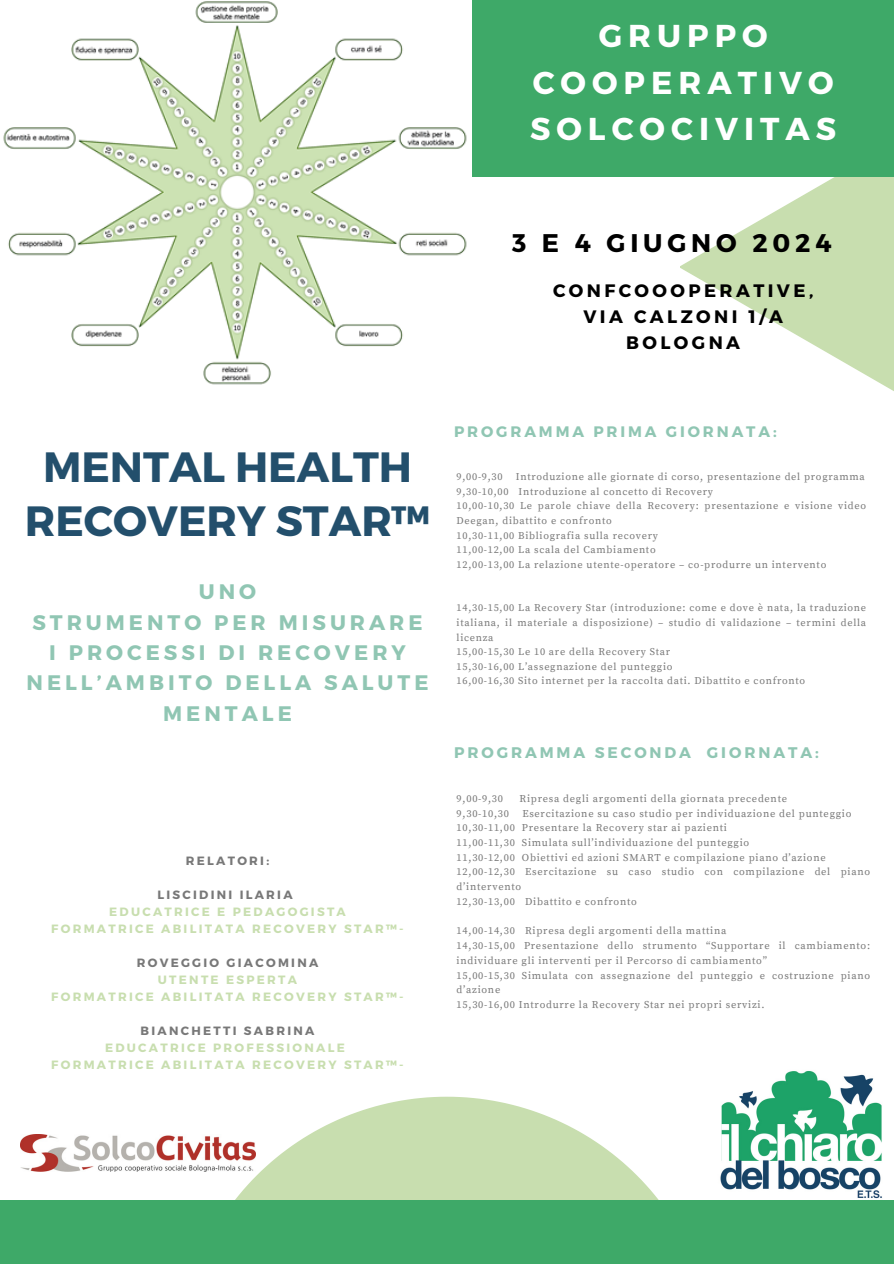
<style>
.page{position:relative;width:894px;height:1264px;background:#fff}
.page>*{position:absolute;margin:0;border:0;box-sizing:border-box;transform-origin:0 0}
.t1{font:700 42.3px/54px "Montserrat";color:#234f6c;text-align:center}
.t2{font:700 31.65px/46.2px "Montserrat";letter-spacing:.19em;color:#fff;text-align:center}
.t3{font:700 25.5px "Montserrat";letter-spacing:.19em;color:#000}
.t4{font:700 21px/30.3px "Montserrat";letter-spacing:.19em;color:#90c6b3;text-align:center}
.t5{font:700 18px/25.8px "Montserrat";letter-spacing:.19em;color:#000;text-align:center}
.t6{font:700 15.3px "Montserrat";letter-spacing:.19em;color:#90c6b3}
.t7{font:700 15.15px "Montserrat";letter-spacing:.19em;color:#90c6b3}
.t8{font:700 12px "Montserrat";letter-spacing:.19em;color:#c8deaf}
.t9{font:700 12px "Montserrat";letter-spacing:.19em;color:#787878}
.t10{font:10.35px/14.7px "Source Serif Pro";letter-spacing:.07em;color:#787878}
</style>
<div class="page">
<svg style="left:680px;top:176px;width:213px;height:215px;fill:#c8deaf"></svg>
<svg style="left:203px;top:1096px;width:456px;height:104px;fill:#c8deaf"></svg>
<div style="left:0;top:0;width:893px;height:176px;background:#3ea968"></div>
<img style="left:0;top:0;width:471px;height:385px">
<img style="left:720px;top:1071px;width:162px;height:128px">
<div style="left:0;top:1200px;width:893px;height:63px;background:#3ea968"></div>
<img style="left:21px;top:1134px;width:234px;height:37px">
<h5 class="t2" style="left:530px;top:12px;width:307px">GRUPPO<br>COOPERATIVO<br>SOLCOCIVITAS</h5>
<p class="t3" style="left:512px;top:226px;width:321px">3 E 4 GIUGNO 2024</p>
<p class="t5" style="left:553px;top:277px;width:262px">CONFCOOOPERATIVE,<br>VIA CALZONI 1/A<br>BOLOGNA</p>
<p class="t1" style="left:25px;top:438px;width:406px">MENTAL HEALTH<br>RECOVERY STAR™</p>
<h3 class="t4" style="left:27px;top:575px;width:403px">UNO<br>STRUMENTO PER MISURARE<br>I PROCESSI DI RECOVERY<br>NELL’AMBITO DELLA SALUTE<br>MENTALE</h3>
<h1 class="t9" style="left:186px;top:853px;width:85px">RELATORI:</h1>
<h4 class="t9" style="left:157px;top:887px;width:137px">LISCIDINI ILARIA</h4>
<h6 class="t8" style="left:109px;top:904px;width:238px">EDUCATRICE E PEDAGOGISTA</h6>
<p class="t8" style="left:51px;top:921px;width:354px">FORMATRICE ABILITATA RECOVERY STAR™-</p>
<p class="t9" style="left:137px;top:955px;width:183px">ROVEGGIO GIACOMINA</p>
<p class="t8" style="left:158px;top:972px;width:141px">UTENTE ESPERTA</p>
<p class="t8" style="left:51px;top:989px;width:354px">FORMATRICE ABILITATA RECOVERY STAR™-</p>
<p class="t9" style="left:141px;top:1023px;width:175px">BIANCHETTI SABRINA</p>
<p class="t8" style="left:105px;top:1040px;width:241px">EDUCATRICE PROFESSIONALE</p>
<p class="t8" style="left:51px;top:1057px;width:354px">FORMATRICE ABILITATA RECOVERY STAR™-</p>
<h6 class="t7" style="left:454px;top:421px;width:324px">PROGRAMMA PRIMA GIORNATA:</h6>
<p class="t10" style="left:456px;top:470px;width:47px">9,00-9,30</p>
<p class="t10" style="left:515px;top:470px;width:350px">Introduzione alle giornate di corso, presentazione del programma</p>
<p class="t10" style="left:456px;top:484px;width:258px">9,30-10,00 Introduzione al concetto di Recovery</p>
<p class="t10" style="left:456px;top:499px;width:411px">10,00-10,30 Le parole chiave della Recovery: presentazione e visione video<br>Deegan, dibattito e confronto</p>
<p class="t10" style="left:456px;top:528px;width:203px">10,30-11,00 Bibliografia sulla recovery</p>
<p class="t10" style="left:456px;top:542px;width:200px">11,00-12,00 La scala del Cambiamento</p>
<p class="t10" style="left:456px;top:557px;width:371px">12,00-13,00 La relazione utente-operatore – co-produrre un intervento</p>
<p class="t10" style="left:456px;top:601px;width:411px;text-align:justify">14,30-15,00 La Recovery Star (introduzione: come e dove è nata, la traduzione italiana, il materiale a disposizione) – studio di validazione – termini della licenza</p>
<p class="t10" style="left:456px;top:645px;width:215px">15,00-15,30 Le 10 are della Recovery Star</p>
<p class="t10" style="left:456px;top:659px;width:217px">15,30-16,00 L’assegnazione del punteggio</p>
<p class="t10" style="left:456px;top:674px;width:350px">16,00-16,30 Sito internet per la raccolta dati. Dibattito e confronto</p>
<p class="t6" style="left:454px;top:742px;width:366px">PROGRAMMA SECONDA GIORNATA:</p>
<p class="t10" style="left:456px;top:791px;width:48px">9,00-9,30</p>
<p class="t10" style="left:519px;top:791px;width:269px">Ripresa degli argomenti della giornata precedente</p>
<p class="t10" style="left:456px;top:806px;width:54px">9,30-10,30</p>
<p class="t10" style="left:522px;top:806px;width:330px">Esercitazione su caso studio per individuazione del punteggio</p>
<p class="t10" style="left:456px;top:821px;width:60px">10,30-11,00</p>
<p class="t10" style="left:522px;top:821px;width:206px">Presentare la Recovery star ai pazienti</p>
<p class="t10" style="left:456px;top:835px;width:60px">11,00-11,30</p>
<p class="t10" style="left:522px;top:835px;width:229px">Simulata sull’individuazione del punteggio</p>
<p class="t10" style="left:456px;top:850px;width:60px">11,30-12,00</p>
<p class="t10" style="left:456px;top:850px;width:415px;text-indent:65px">Obiettivi ed azioni SMART e compilazione piano d’azione<br>12,00-12,30 Esercitazione su caso studio con compilazione del piano</p>
<p class="t10" style="left:456px;top:879px;width:66px">d’intervento<br>12,30-13,00</p>
<p class="t10" style="left:525px;top:894px;width:113px">Dibattito e confronto</p>
<p class="t10" style="left:456px;top:924px;width:415px;text-indent:68px">Ripresa degli argomenti della mattina<br>14,30-15,00 Presentazione dello strumento “Supportare il cambiamento:</p>
<p class="t10" style="left:456px;top:953px;width:415px">individuare gli interventi per il Percorso di cambiamento”<br>15,00-15,30 Simulata con assegnazione del punteggio e costruzione piano</p>
<p class="t10" style="left:456px;top:982px;width:309px">d’azione<br>15,30-16,00 Introdurre la Recovery Star nei propri servizi.</p>
<p class="t10" style="left:456px;top:924px;width:60px">14,00-14,30</p>
</div>
